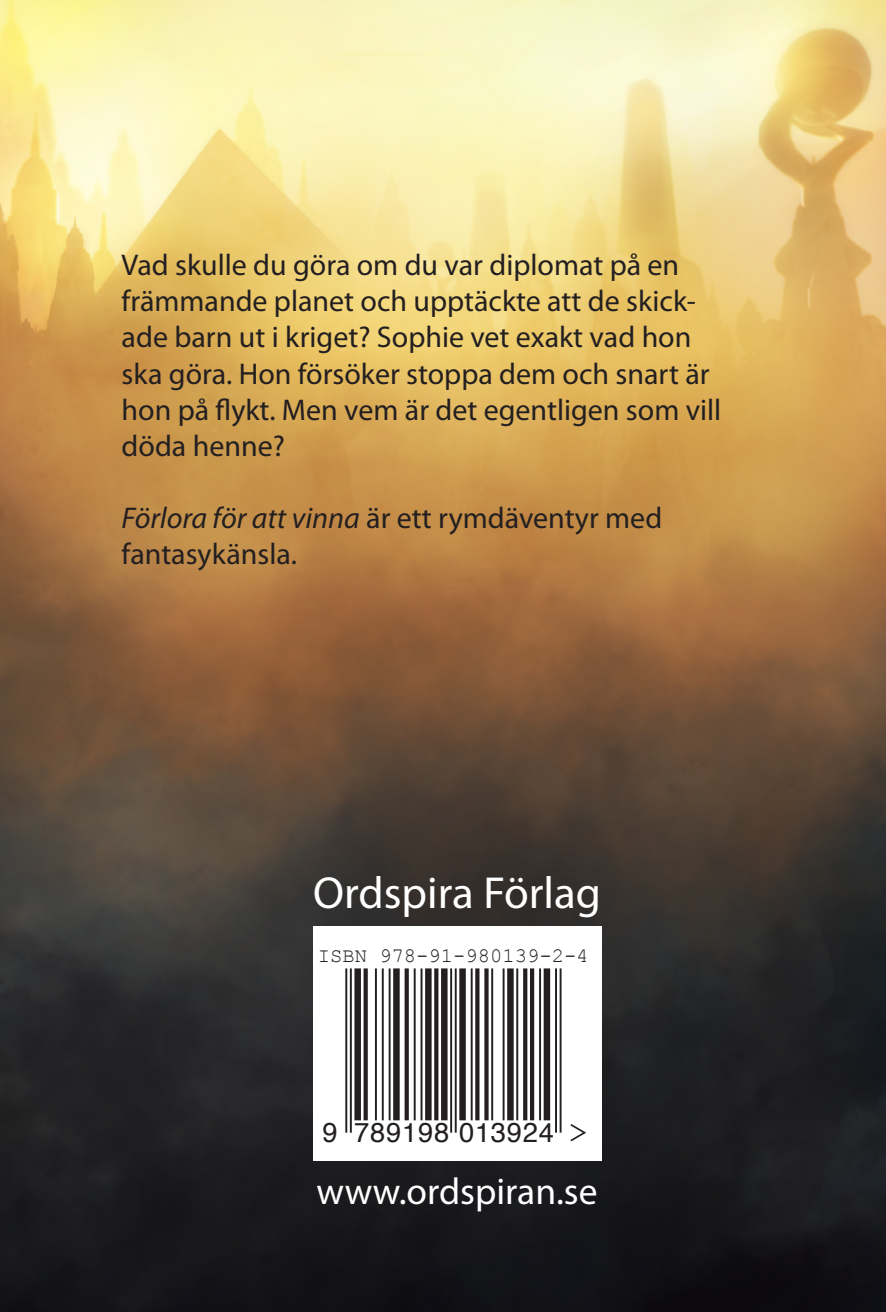
<style>
.page{position:relative;width:886px;height:1312px;background:#fff}
.page>*{position:absolute;margin:0;border:0;box-sizing:border-box;transform-origin:0 0}
.t1{font:45px "Myriad Pro";color:#fff}
.t2{font:37.5px "Myriad Pro";color:#fff}
.t3{font:30px/36px "Myriad Pro";color:#231f20}
.t4{font:27.25px "Helvetica";letter-spacing:.025em;color:#231f20}
.t5{font:20.5px "Courier New";color:#231f20}
.s1{font-style:italic}
</style>
<div class="page">
<img style="left:0;top:0;width:886px;height:1311px">
<div style="left:313px;top:926px;width:288px;height:234px;background:#fff"></div>
<hr style="left:345px;top:968px;width:2px;height:164px;background:#231f20">
<hr style="left:350px;top:968px;width:2px;height:164px;background:#231f20">
<div style="left:354px;top:968px;width:7px;height:152px;background:#231f20"></div>
<div style="left:363px;top:968px;width:5px;height:152px;background:#231f20"></div>
<hr style="left:375px;top:968px;width:2px;height:152px;background:#231f20">
<hr style="left:382px;top:968px;width:2px;height:152px;background:#231f20">
<hr style="left:389px;top:968px;width:2px;height:152px;background:#231f20">
<div style="left:393px;top:968px;width:7px;height:152px;background:#231f20"></div>
<svg style="left:405px;top:968px;width:4px;height:152px"></svg>
<hr style="left:414px;top:968px;width:2px;height:152px;background:#231f20">
<hr style="left:420px;top:968px;width:2px;height:152px;background:#231f20">
<div style="left:425px;top:968px;width:7px;height:152px;background:#231f20"></div>
<svg style="left:434px;top:968px;width:4px;height:152px"></svg>
<div style="left:441px;top:968px;width:6px;height:152px;background:#231f20"></div>
<hr style="left:450px;top:968px;width:2px;height:164px;background:#231f20">
<hr style="left:455px;top:968px;width:2px;height:164px;background:#231f20">
<div style="left:459px;top:968px;width:7px;height:152px;background:#231f20"></div>
<hr style="left:471px;top:968px;width:2px;height:152px;background:#231f20">
<svg style="left:475px;top:968px;width:4px;height:152px"></svg>
<div style="left:484px;top:968px;width:5px;height:152px;background:#231f20"></div>
<hr style="left:491px;top:968px;width:2px;height:152px;background:#231f20">
<hr style="left:503px;top:968px;width:1px;height:152px;background:#231f20">
<div style="left:507px;top:968px;width:7px;height:152px;background:#231f20"></div>
<hr style="left:516px;top:968px;width:2px;height:152px;background:#231f20">
<svg style="left:523px;top:968px;width:4px;height:152px"></svg>
<hr style="left:530px;top:968px;width:4px;height:152px;background:#231f20">
<hr style="left:539px;top:968px;width:2px;height:152px;background:#231f20">
<div style="left:544px;top:968px;width:6px;height:152px;background:#231f20"></div>
<hr style="left:555px;top:968px;width:2px;height:164px;background:#231f20">
<hr style="left:560px;top:968px;width:1px;height:164px;background:#231f20">
<svg style="left:570px;top:1124px;width:16px;height:18px"></svg>
<p class="t3" style="left:122px;top:247px;width:601px">Vad skulle du göra om du var diplomat på en främmande planet och upptäckte att de skick&shy;ade barn ut i kriget? Sophie vet exakt vad hon ska göra. Hon försöker stoppa dem och snart är hon på flykt. Men vem är det egentligen som vill döda henne?</p>
<p class="t3" style="left:122px;top:499px;width:542px"><span class="s1">Förlora för att vinna</span> är ett rymdäventyr med fantasykänsla.</p>
<p class="t1" style="left:313px;top:865px;width:289px">Ordspira Förlag</p>
<p class="t5" style="left:318px;top:942px;width:272px">ISBN 978-91-980139-2-4</p>
<p class="t4" style="left:322px;top:1110px;width:233px">9 789198 013924</p>
<p class="t2" style="left:317px;top:1167px;width:282px">www.ordspiran.se</p>
</div>
